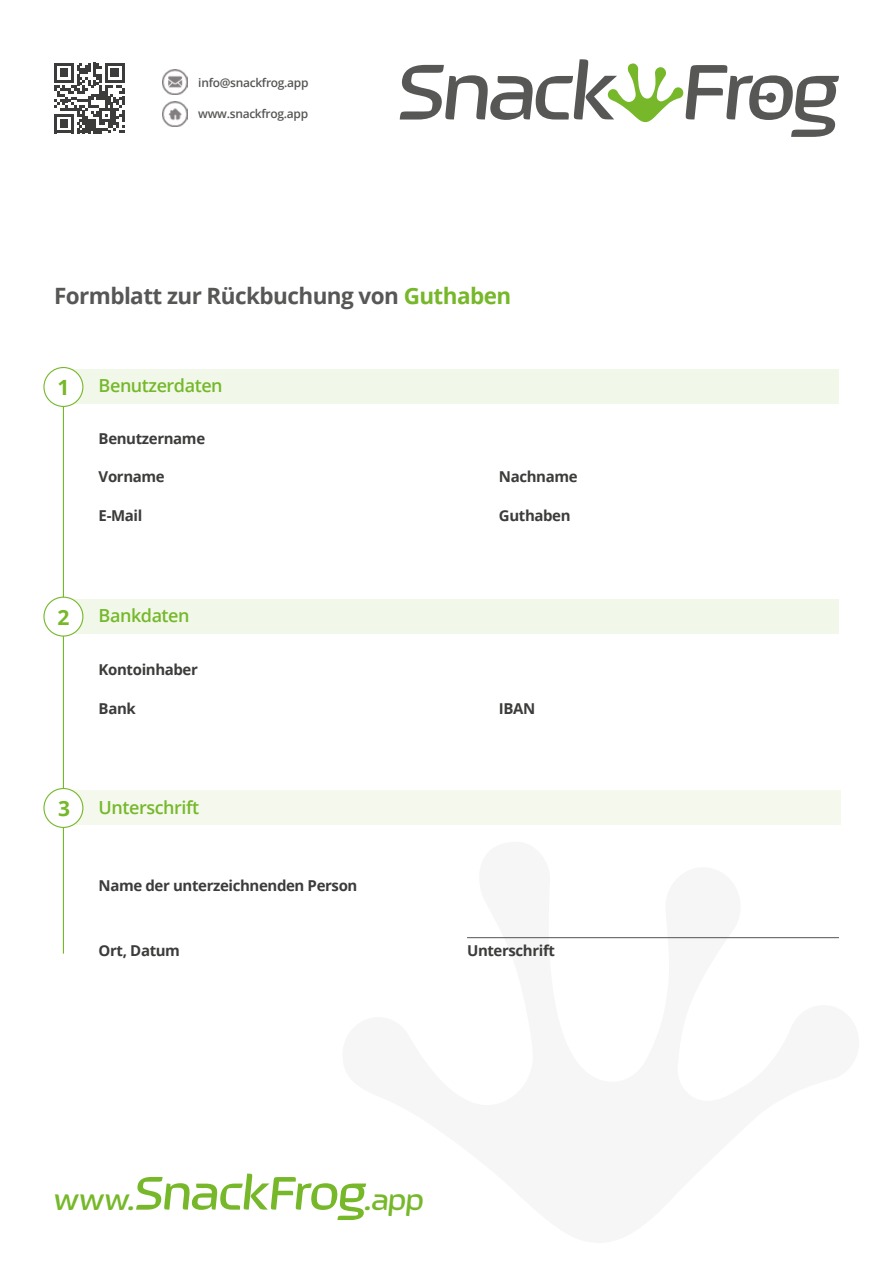
<style>
.page{position:relative;width:893px;height:1263px;background:#fff}
.page>*{position:absolute;margin:0;border:0;box-sizing:border-box;transform-origin:0 0}
.t1{font:500 52.95px "September";color:#76b82a}
.t2{font:700 22.5px "Open Sans";letter-spacing:-.025em;color:#575756}
.t3{font:700 21px "Open Sans";color:#76b82a}
.t4{font:600 18px "Open Sans";letter-spacing:-.025em;color:#76b82a}
.t5{font:700 15px "Open Sans";letter-spacing:-.025em;color:#3c3c3b}
.t6{font:600 12px "Open Sans";letter-spacing:-.025em;color:#575756}
.s1{color:#76b82a}
.s2{font-size:31.8px}
</style>
<div class="page">
<div style="left:63px;top:370px;width:776px;height:34px;background:#f1f8ea"></div>
<div style="left:63px;top:600px;width:776px;height:34px;background:#f1f8ea"></div>
<div style="left:64px;top:791px;width:776px;height:34px;background:#f4f8ed"></div>
<svg style="left:400px;top:59px;width:439px;height:78px"></svg>
<hr style="left:467px;top:937px;width:372px;height:1px;background:#505456">
<hr style="left:63px;top:393px;width:1px;height:561px;background:#76b82a">
<div style="left:44px;top:367px;width:39px;height:39px;background:#fff;border-radius:50%"></div>
<div style="left:43px;top:367px;width:40px;height:40px;border:1px solid #76b82a;border-radius:50%"></div>
<div style="left:44px;top:597px;width:39px;height:39px;background:#fff;border-radius:50%"></div>
<div style="left:43px;top:597px;width:40px;height:40px;border:1px solid #76b82a;border-radius:50%"></div>
<div style="left:44px;top:788px;width:39px;height:39px;background:#fff;border-radius:50%"></div>
<div style="left:43px;top:788px;width:40px;height:40px;border:1px solid #76b82a;border-radius:50%"></div>
<svg style="left:54px;top:63px;width:71px;height:70px"></svg>
<img style="left:162px;top:69px;width:26px;height:25px">
<img style="left:162px;top:102px;width:26px;height:25px">
<p class="t6" style="left:198px;top:74px;width:112px">info@snackfrog.app</p>
<p class="t6" style="left:198px;top:106px;width:111px">www.snackfrog.app</p>
<h2 class="t2" style="left:54px;top:280px;width:459px">Formblatt zur Rückbuchung von <span class="s1">Guthaben</span></h2>
<h3 class="t3" style="left:57px;top:373px;width:13px">1</h3>
<p class="t4" style="left:99px;top:373px;width:126px">Benutzerdaten</p>
<p class="t5" style="left:99px;top:428px;width:108px">Benutzername</p>
<p class="t5" style="left:99px;top:466px;width:68px">Vorname</p>
<p class="t5" style="left:499px;top:466px;width:80px">Nachname</p>
<p class="t5" style="left:99px;top:505px;width:45px">E-Mail</p>
<p class="t5" style="left:499px;top:505px;width:73px">Guthaben</p>
<h3 class="t3" style="left:57px;top:602px;width:13px">2</h3>
<p class="t4" style="left:99px;top:603px;width:92px">Bankdaten</p>
<p class="t5" style="left:99px;top:659px;width:101px">Kontoinhaber</p>
<p class="t5" style="left:99px;top:698px;width:39px">Bank</p>
<h3 class="t3" style="left:58px;top:793px;width:13px">3</h3>
<p class="t4" style="left:99px;top:795px;width:102px">Unterschrift</p>
<p class="t5" style="left:99px;top:875px;width:260px">Name der unterzeichnenden Person</p>
<p class="t5" style="left:99px;top:940px;width:83px">Ort, Datum</p>
<p class="t5" style="left:499px;top:698px;width:38px">IBAN</p>
<p class="t5" style="left:467px;top:940px;width:89px">Unterschrift</p>
<h1 class="t1" style="left:53px;top:1159px;width:375px"><span class="s2">www.</span>SnackFrog<span class="s2">.app</span></h1>
</div>
